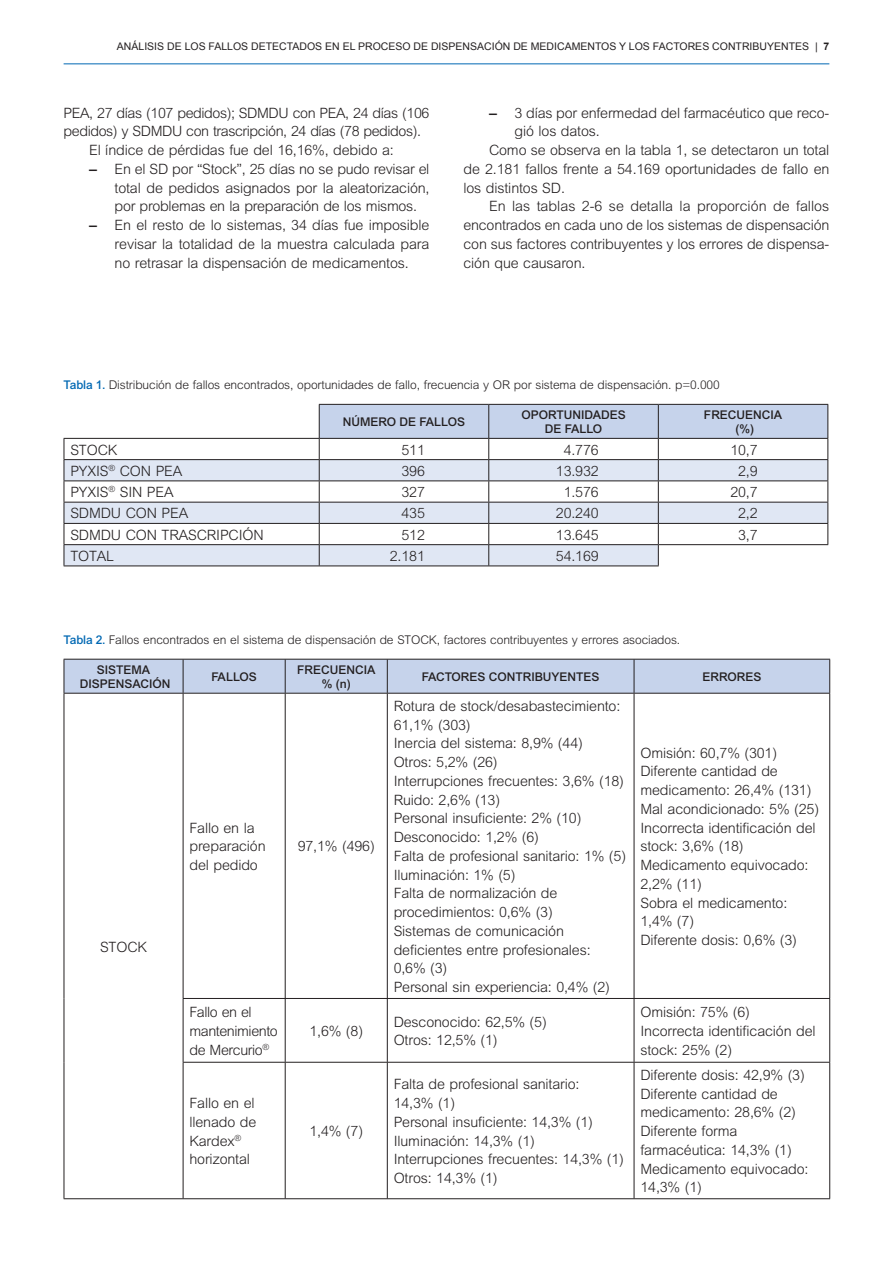
<style>
.page{position:relative;width:893px;height:1263px;background:#fff}
.page>*{position:absolute;margin:0;border:0;box-sizing:border-box;transform-origin:0 0}
.t1{font:300 14.25px/18.8px "M Arial";letter-spacing:-.01em;color:#231f20}
.t2{font:300 14.25px/18.8px "M Arial";letter-spacing:-.03em;color:#231f20}
.t3{font:300 12px "M Arial";letter-spacing:-.01em;color:#231f20}
.t4{font:500 12px/14.4px "Arial";color:#231f20;text-align:center}
.t5{font:10.5px "Arial";color:#231f20}
.s1{font-weight:700}
.s2{font-family:"Arial";font-weight:500;color:#0168b3}
</style>
<div class="page">
<hr style="left:64px;top:63px;width:765px;height:1px;background:#0168b3">
<svg style="left:64px;top:404px;width:764px;height:162px"></svg>
<hr style="left:64px;top:566px;width:594px;height:1px;background:#231f20">
<div style="left:65px;top:660px;width:764px;height:33px;background:#c6d3eb"></div>
<svg style="left:184px;top:694px;width:203px;height:504px"></svg>
<hr style="left:64px;top:660px;width:1px;height:33px;background:#231f20">
<hr style="left:64px;top:659px;width:766px;height:1px;background:#231f20">
<hr style="left:64px;top:693px;width:766px;height:1px;background:#231f20">
<hr style="left:64px;top:694px;width:1px;height:304px;background:#231f20">
<hr style="left:64px;top:998px;width:1px;height:64px;background:#231f20">
<hr style="left:64px;top:1062px;width:1px;height:136px;background:#231f20">
<hr style="left:183px;top:998px;width:647px;height:1px;background:#231f20">
<hr style="left:183px;top:1062px;width:647px;height:1px;background:#231f20">
<hr style="left:64px;top:1198px;width:766px;height:1px;background:#231f20">
<hr style="left:183px;top:660px;width:1px;height:33px;background:#231f20">
<hr style="left:285px;top:660px;width:1px;height:33px;background:#231f20">
<hr style="left:387px;top:660px;width:1px;height:33px;background:#231f20">
<hr style="left:633px;top:660px;width:1px;height:33px;background:#231f20">
<hr style="left:829px;top:660px;width:1px;height:33px;background:#231f20">
<hr style="left:183px;top:694px;width:1px;height:304px;background:#231f20">
<hr style="left:285px;top:694px;width:1px;height:304px;background:#231f20">
<hr style="left:387px;top:694px;width:1px;height:304px;background:#231f20">
<hr style="left:633px;top:694px;width:1px;height:304px;background:#231f20">
<hr style="left:829px;top:694px;width:1px;height:304px;background:#231f20">
<hr style="left:183px;top:999px;width:1px;height:63px;background:#231f20">
<hr style="left:285px;top:999px;width:1px;height:63px;background:#231f20">
<hr style="left:387px;top:999px;width:1px;height:63px;background:#231f20">
<hr style="left:633px;top:999px;width:1px;height:63px;background:#231f20">
<hr style="left:829px;top:999px;width:1px;height:63px;background:#231f20">
<hr style="left:183px;top:1063px;width:1px;height:135px;background:#231f20">
<hr style="left:285px;top:1063px;width:1px;height:135px;background:#231f20">
<hr style="left:387px;top:1063px;width:1px;height:135px;background:#231f20">
<hr style="left:633px;top:1063px;width:1px;height:135px;background:#231f20">
<hr style="left:829px;top:1063px;width:1px;height:135px;background:#231f20">
<p class="t5" style="left:117px;top:41px;width:714px">ANÁLISIS DE LOS FALLOS DETECTADOS EN EL PROCESO DE DISPENSACIÓN DE MEDICAMENTOS Y LOS FACTORES CONTRIBUYENTES | <span class="s1">7</span></p>
<p class="t2" style="left:64px;top:104px;width:367px">PEA, 27 días (107 pedidos); SDMDU con PEA, 24 días (106</p>
<p class="t2" style="left:64px;top:123px;width:359px">pedidos) y SDMDU con trascripción, 24 días (78 pedidos).</p>
<p class="t1" style="left:89px;top:142px;width:306px">El índice de pérdidas fue del 16,16%, debido a:</p>
<p class="t1" style="left:115px;top:161px;width:316px;text-align:justify;text-indent:-26px"><span class="s1">–</span> En el SD por “Stock”, 25 días no se pudo revisar el total de pedidos asignados por la aleatorización, por problemas en la preparación de los mismos.</p>
<p class="t1" style="left:115px;top:217px;width:316px;text-align:justify;text-indent:-26px"><span class="s1">–</span> En el resto de lo sistemas, 34 días fue imposible revisar la totalidad de la muestra calculada para no retrasar la dispensación de medicamentos.</p>
<p class="t1" style="left:489px;top:104px;width:342px"><span class="s1">–</span> 3 días por enfermedad del farmacéutico que reco-</p>
<p class="t1" style="left:514px;top:123px;width:87px">gió los datos.</p>
<p class="t1" style="left:489px;top:142px;width:342px">Como se observa en la tabla 1, se detectaron un total</p>
<p class="t1" style="left:463px;top:161px;width:367px">de 2.181 fallos frente a 54.169 oportunidades de fallo en</p>
<p class="t1" style="left:463px;top:179px;width:103px">los distintos SD.</p>
<p class="t1" style="left:489px;top:198px;width:342px">En las tablas 2-6 se detalla la proporción de fallos</p>
<p class="t1" style="left:463px;top:217px;width:367px">encontrados en cada uno de los sistemas de dispensación</p>
<p class="t1" style="left:463px;top:236px;width:367px">con sus factores contribuyentes y los errores de dispensa-</p>
<p class="t1" style="left:463px;top:254px;width:123px">ción que causaron.</p>
<p class="t3" style="left:64px;top:381px;width:657px"><span class="s2">Tabla 1.</span> Distribución de fallos encontrados, oportunidades de fallo, frecuencia y OR por sistema de dispensación. p=0.000</p>
<p class="t4" style="left:343px;top:416px;width:124px">NÚMERO DE FALLOS</p>
<p class="t4" style="left:521px;top:408px;width:106px">OPORTUNIDADES<br>DE FALLO</p>
<p class="t4" style="left:704px;top:408px;width:80px">FRECUENCIA (%)</p>
<p class="t1" style="left:70px;top:441px;width:48px">STOCK</p>
<p class="t1" style="left:401px;top:441px;width:25px">511</p>
<p class="t1" style="left:563px;top:441px;width:37px">4.776</p>
<p class="t1" style="left:730px;top:441px;width:29px">10,7</p>
<p class="t1" style="left:70px;top:463px;width:113px">PYXIS<sup>®</sup> CON PEA</p>
<p class="t1" style="left:401px;top:463px;width:25px">396</p>
<p class="t1" style="left:556px;top:463px;width:44px">13.932</p>
<p class="t1" style="left:738px;top:463px;width:21px">2,9</p>
<p class="t1" style="left:70px;top:484px;width:105px">PYXIS<sup>®</sup> SIN PEA</p>
<p class="t1" style="left:401px;top:484px;width:25px">327</p>
<p class="t1" style="left:563px;top:484px;width:37px">1.576</p>
<p class="t1" style="left:730px;top:484px;width:29px">20,7</p>
<p class="t1" style="left:70px;top:505px;width:119px">SDMDU CON PEA</p>
<p class="t1" style="left:401px;top:505px;width:25px">435</p>
<p class="t1" style="left:556px;top:505px;width:44px">20.240</p>
<p class="t1" style="left:738px;top:505px;width:21px">2,2</p>
<p class="t1" style="left:70px;top:526px;width:195px">SDMDU CON TRASCRIPCIÓN</p>
<p class="t1" style="left:401px;top:526px;width:25px">512</p>
<p class="t1" style="left:556px;top:526px;width:44px">13.645</p>
<p class="t1" style="left:738px;top:526px;width:21px">3,7</p>
<p class="t1" style="left:70px;top:548px;width:45px">TOTAL</p>
<p class="t1" style="left:390px;top:548px;width:37px">2.181</p>
<p class="t1" style="left:556px;top:548px;width:44px">54.169</p>
<p class="t3" style="left:64px;top:636px;width:618px"><span class="s2">Tabla 2.</span> Fallos encontrados en el sistema de dispensación de STOCK, factores contribuyentes y errores asociados.</p>
<p class="t4" style="left:80px;top:663px;width:92px">SISTEMA<br>DISPENSACIÓN</p>
<p class="t4" style="left:211px;top:670px;width:47px">FALLOS</p>
<p class="t4" style="left:297px;top:663px;width:80px">FRECUENCIA % (n)</p>
<p class="t4" style="left:422px;top:670px;width:179px">FACTORES CONTRIBUYENTES</p>
<p class="t4" style="left:702px;top:670px;width:60px">ERRORES</p>
<p class="t1" style="left:100px;top:938px;width:48px">STOCK</p>
<p class="t1" style="left:189px;top:820px;width:78px">Fallo en la preparación del pedido</p>
<p class="t2" style="left:189px;top:1004px;width:90px">Fallo en el mantenimiento de Mercurio<sup>®</sup></p>
<p class="t1" style="left:189px;top:1095px;width:68px">Fallo en el llenado de<br>Kardex<sup>® </sup>horizontal</p>
<p class="t1" style="left:298px;top:838px;width:78px">97,1% (496)</p>
<p class="t1" style="left:393px;top:698px;width:234px">Rotura de stock/desabastecimiento:<br>61,1% (303)<br>Inercia del sistema: 8,9% (44)<br>Otros: 5,2% (26)<br>Interrupciones frecuentes: 3,6% (18)<br>Ruido: 2,6% (13)<br>Personal insuficiente: 2% (10)<br>Desconocido: 1,2% (6)<br>Falta de profesional sanitario: 1% (5)<br>Iluminación: 1% (5)<br>Falta de normalización de procedimientos: 0,6% (3)<br>Sistemas de comunicación deficientes entre profesionales:<br>0,6% (3)<br>Personal sin experiencia: 0,4% (2)</p>
<p class="t1" style="left:640px;top:745px;width:180px">Omisión: 60,7% (301)<br>Diferente cantidad de medicamento: 26,4% (131)<br>Mal acondicionado: 5% (25)<br>Incorrecta identificación del stock: 3,6% (18)<br>Medicamento equivocado:<br>2,2% (11)<br>Sobra el medicamento:<br>1,4% (7)<br>Diferente dosis: 0,6% (3)</p>
<p class="t1" style="left:309px;top:1023px;width:55px">1,6% (8)</p>
<p class="t1" style="left:393px;top:1013px;width:155px">Desconocido: 62,5% (5)<br>Otros: 12,5% (1)</p>
<p class="t1" style="left:640px;top:1004px;width:177px">Omisión: 75% (6)<br>Incorrecta identificación del stock: 25% (2)</p>
<p class="t1" style="left:309px;top:1123px;width:55px">1,4% (7)</p>
<p class="t1" style="left:393px;top:1076px;width:232px">Falta de profesional sanitario:<br>14,3% (1)<br>Personal insuficiente: 14,3% (1)<br>Iluminación: 14,3% (1)<br>Interrupciones frecuentes: 14,3% (1)<br>Otros: 14,3% (1)</p>
<p class="t1" style="left:640px;top:1067px;width:169px">Diferente dosis: 42,9% (3)<br>Diferente cantidad de medicamento: 28,6% (2)<br>Diferente forma farmacéutica: 14,3% (1)<br>Medicamento equivocado:<br>14,3% (1)</p>
</div>
